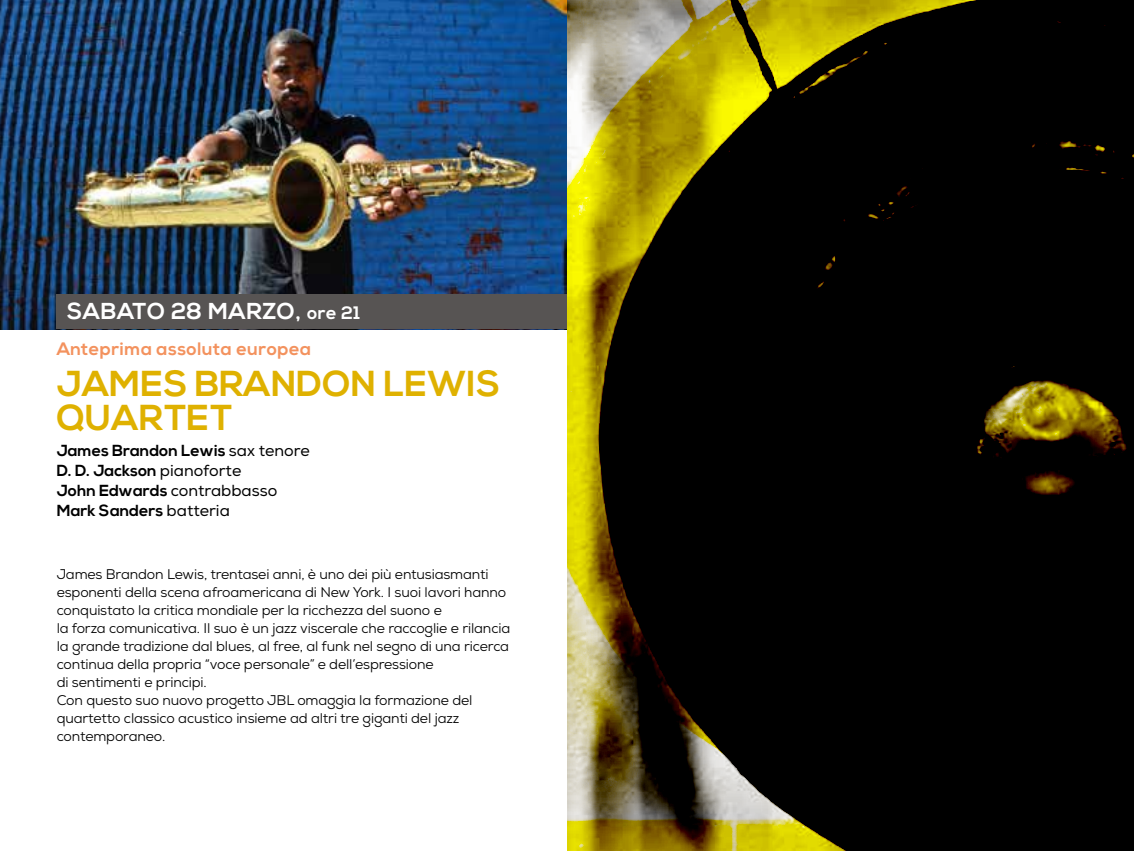
<style>
.page{position:relative;width:1134px;height:851px;background:#fff}
.page>*{position:absolute;margin:0;border:0;box-sizing:border-box;transform-origin:0 0}
.t1{font:700 36px/34px "Nexa";color:#dfb100}
.t2{font:700 23px "Nexa";letter-spacing:.025em;color:#fff}
.t3{font:700 18px "Nexa";letter-spacing:.025em;color:#f3925e}
.t4{font:700 16px/20px "Nexa";color:#000}
.t5{font:14px/18px "Nexa";letter-spacing:-.01em;color:#000}
.s1{font-size:18px}
.s2{font-weight:400}
</style>
<div class="page">
<img style="left:567px;top:0;width:567px;height:850px">
<img style="left:0;top:0;width:567px;height:329px">
<div style="left:56px;top:294px;width:511px;height:35px;background:#575453"></div>
<h2 class="t2" style="left:67px;top:297px;width:294px">SABATO 28 MARZO, <span class="s1">ore 21</span></h2>
<p class="t3" style="left:57px;top:338px;width:256px">Anteprima assoluta europea</p>
<h1 class="t1" style="left:57px;top:368px;width:445px">JAMES BRANDON LEWIS<br>QUARTET</h1>
<p class="t4" style="left:57px;top:441px;width:255px">James Brandon Lewis <span class="s2">sax tenore<br></span>D. D. Jackson <span class="s2">pianoforte<br></span>John Edwards <span class="s2">contrabbasso<br></span>Mark Sanders <span class="s2">batteria</span></p>
<p class="t5" style="left:57px;top:565px;width:455px">James Brandon Lewis, trentasei anni, è uno dei più entusiasmanti esponenti della scena afroamericana di New York. I suoi lavori hanno conquistato la critica mondiale per la ricchezza del suono e<br>la forza comunicativa. Il suo è un jazz viscerale che raccoglie e rilancia la grande tradizione dal blues, al free, al funk nel segno di una ricerca continua della propria “voce personale” e dell’espressione<br>di sentimenti e principi.<br>Con questo suo nuovo progetto JBL omaggia la formazione del quartetto classico acustico insieme ad altri tre giganti del jazz contemporaneo.</p>
</div>
